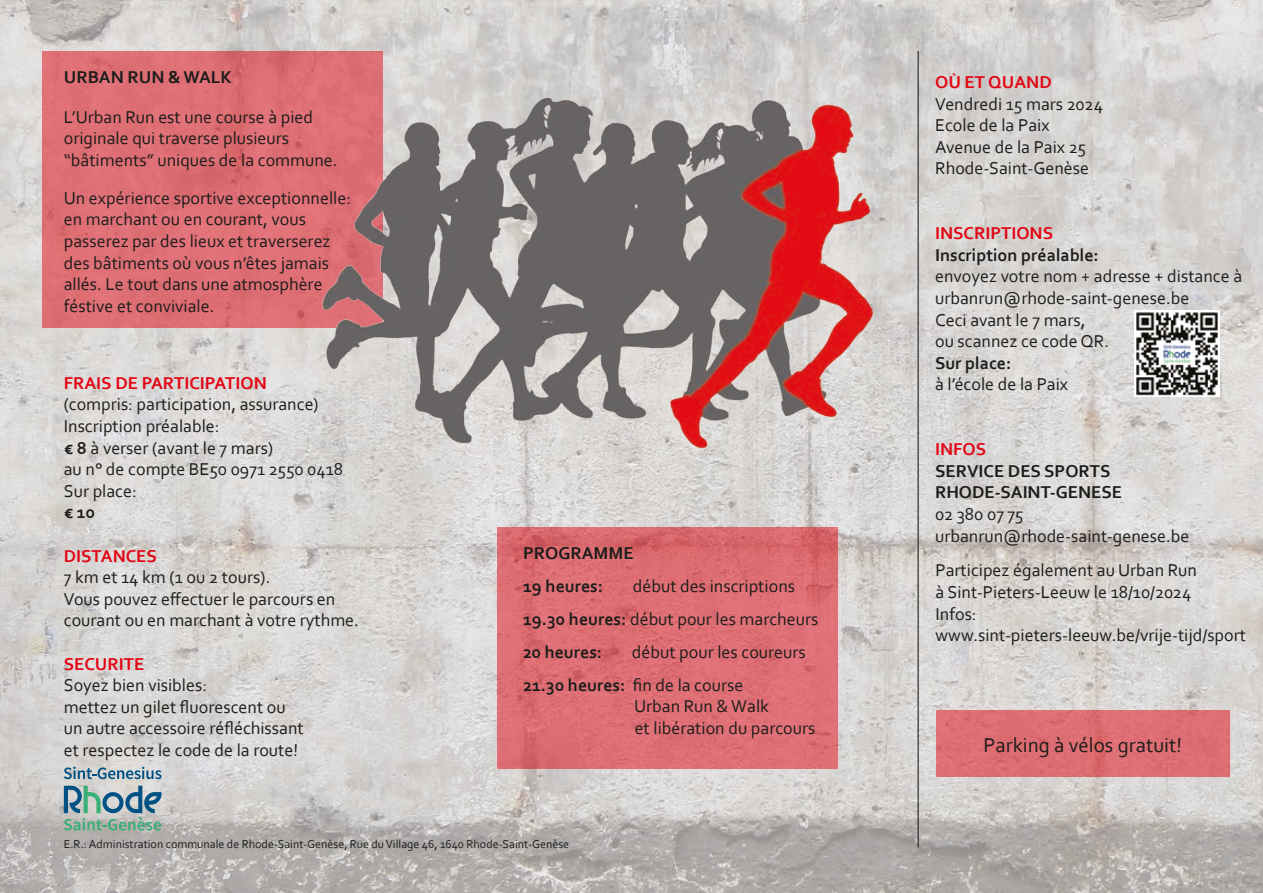
<style>
.page{position:relative;width:1263px;height:893px;background:#fff}
.page>*{position:absolute;margin:0;border:0;box-sizing:border-box;transform-origin:0 0}
.t1{font:21px "Corbel";color:#1d1d1b}
.t2{font:18px/21.6px "Corbel";color:#1d1d1b}
.t3{font:700 18px/21.6px "Corbel";color:#1d1d1b}
.t4{font:700 18px "Corbel";color:#e30614}
.t5{font:12px "Corbel";color:#1d1d1b}
.s1{font-weight:700}
</style>
<div class="page">
<img style="left:0;top:0;width:1263px;height:893px">
<div style="left:43px;top:51px;width:340px;height:277px;background:#de6f75"></div>
<hr style="left:918px;top:51px;width:1px;height:796px;background:#1d1d1b">
<img style="left:316px;top:90px;width:563px;height:415px">
<svg style="left:497px;top:527px;width:341px;height:242px;background:#dc6d73"></svg>
<div style="left:936px;top:710px;width:293px;height:67px;background:#dd6e74"></div>
<svg style="left:64px;top:767px;width:98px;height:12px"></svg>
<svg style="left:64px;top:786px;width:97px;height:44px;background:#8aabad"></svg>
<img style="left:1135px;top:311px;width:85px;height:85px">
<p class="t3" style="left:64px;top:66px;width:170px">URBAN RUN &amp; WALK</p>
<p class="t2" style="left:64px;top:105px;width:275px">L’Urban Run est une course à pied originale qui traverse plusieurs “bâtiments” uniques de la commune.</p>
<p class="t2" style="left:64px;top:187px;width:289px">Un expérience sportive exceptionnelle: en marchant ou en courant, vous passerez par des lieux et traverserez des bâtiments où vous n’êtes jamais allés. Le tout dans une atmosphère féstive et conviviale.</p>
<p class="t4" style="left:64px;top:372px;width:204px">FRAIS DE PARTICIPATION</p>
<p class="t2" style="left:64px;top:393px;width:281px">(compris: participation, assurance)<br>Inscription préalable:<br><span class="s1">€ 8</span> à verser (avant le 7 mars)<br>au n° de compte BE50 0971 2550 0418<br>Sur place:</p>
<p class="t3" style="left:64px;top:501px;width:33px">€ 10</p>
<p class="t4" style="left:64px;top:544px;width:95px">DISTANCES</p>
<p class="t2" style="left:64px;top:566px;width:297px">7 km et 14 km (1 ou 2 tours).<br>Vous pouvez effectuer le parcours en courant ou en marchant à votre rythme.</p>
<p class="t4" style="left:64px;top:652px;width:82px">SECURITE</p>
<p class="t2" style="left:64px;top:674px;width:241px">Soyez bien visibles:<br>mettez un gilet fluorescent ou un autre accessoire réfléchissant et respectez le code de la route!</p>
<p class="t3" style="left:523px;top:536px;width:112px;line-height:33px">PROGRAMME<br>19 heures:</p>
<p class="t2" style="left:523px;top:569px;width:297px;line-height:33px;text-indent:110px">début des inscriptions<br><span class="s1">19.30 heures:</span> début pour les marcheurs<br><span class="s1">20 heures:</span></p>
<p class="t2" style="left:523px;top:635px;width:284px;line-height:33px;text-indent:109px">début pour les coureurs<br><span class="s1">21.30 heures:</span> fin de la course</p>
<p class="t2" style="left:634px;top:695px;width:183px">Urban Run &amp; Walk<br>et libération du parcours</p>
<p class="t5" style="left:64px;top:836px;width:507px">E.R.: Administration communale de Rhode-Saint-Genèse, Rue du Village 46, 1640 Rhode-Saint-Genèse</p>
<p class="t4" style="left:935px;top:71px;width:118px">OÙ ET QUAND</p>
<p class="t2" style="left:935px;top:92px;width:169px">Vendredi 15 mars 2024<br>Ecole de la Paix<br>Avenue de la Paix 25<br>Rhode-Saint-Genèse</p>
<p class="t4" style="left:935px;top:222px;width:119px">INSCRIPTIONS</p>
<p class="t3" style="left:935px;top:244px;width:165px">Inscription préalable:</p>
<p class="t2" style="left:935px;top:265px;width:309px">envoyez votre nom + adresse + distance à urbanrun@rhode-saint-genese.be<br>Ceci avant le 7 mars,<br>ou scannez ce code QR.</p>
<p class="t3" style="left:935px;top:352px;width:78px">Sur place:</p>
<p class="t2" style="left:935px;top:373px;width:135px">à l’école de la Paix</p>
<p class="t4" style="left:935px;top:438px;width:53px">INFOS</p>
<p class="t3" style="left:935px;top:460px;width:188px">SERVICE DES SPORTS<br>RHODE-SAINT-GENESE</p>
<p class="t2" style="left:935px;top:503px;width:256px">02 380 07 75 urbanrun@rhode-saint-genese.be</p>
<p class="t2" style="left:935px;top:559px;width:312px">Participez également au Urban Run<br>à Sint-Pieters-Leeuw le 18/10/2024<br>Infos: www.sint-pieters-leeuw.be/vrije-tijd/sport</p>
<p class="t1" style="left:983px;top:732px;width:200px">Parking à vélos gratuit!</p>
</div>
